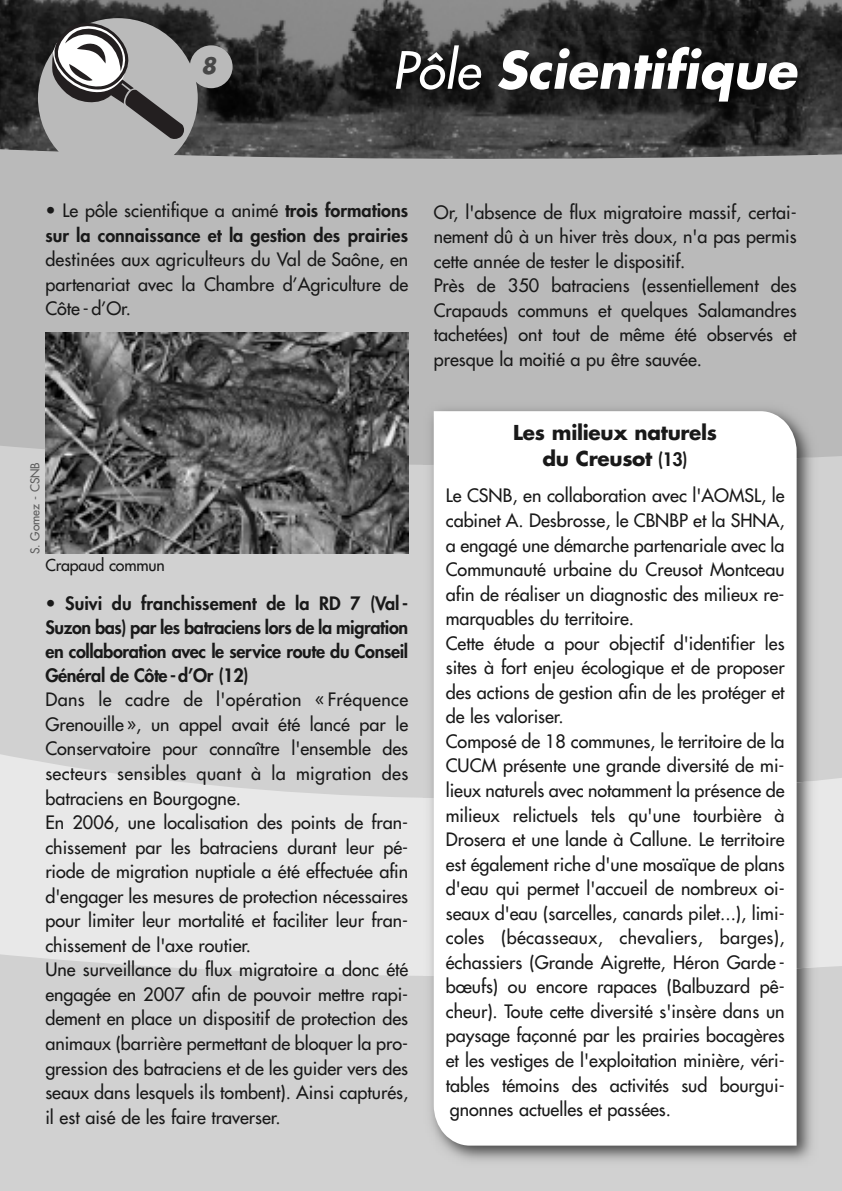
<style>
.page{position:relative;width:842px;height:1191px;background:#fff}
.page>*{position:absolute;margin:0;border:0;box-sizing:border-box;transform-origin:0 0}
.t1{font:italic 700 50px "Futura";letter-spacing:.005em;color:#fff}
.t2{font:italic 700 22px "Futura";color:#474747}
.t3{font:700 20px/26px "Futura";letter-spacing:-.015em;color:#191919;text-align:center}
.t4{font:18px/24.6px "Futura";color:#191919}
.t5{font:800 18px/24px "Futura";letter-spacing:-.02em;color:#191919;text-align:justify}
.t6{font:800 18px/24.6px "Futura";color:#191919}
.t7{font:16px "Futura";letter-spacing:-.01em;color:#191919}
.t8{font:12px "Futura";color:#5e5e5e}
.s1{font-weight:400}
.s2{font-weight:800;font-size:18px}
</style>
<div class="page">
<div style="left:0;top:857px;width:842px;height:334px;background:#d1d1d1"></div>
<div style="left:0;top:810px;width:842px;height:166px;background:#e8e8e8"></div>
<svg style="left:0;top:470px;width:842px;height:340px;background:#d2d2d2"></svg>
<div style="left:0;top:159px;width:842px;height:311px;background:#bababa"></div>
<img style="left:0;top:0;width:842px;height:159px">
<img style="left:263px;top:32px;width:579px;height:118px">
<div style="left:38px;top:18px;width:160px;height:160px;background:#bababa;border-radius:50%"></div>
<svg style="left:51px;top:22px;width:133px;height:117px"></svg>
<img style="left:45px;top:333px;width:363px;height:220px">
<img style="left:430px;top:976px;width:382px;height:185px">
<img style="left:423px;top:798px;width:398px;height:178px">
<img style="left:423px;top:465px;width:398px;height:333px">
<img style="left:423px;top:400px;width:398px;height:65px">
<svg style="left:434px;top:411px;width:363px;height:734px"></svg>
<div style="left:190px;top:45px;width:43px;height:43px;background:#bababa;border-radius:50%"></div>
<p class="t2" style="left:201px;top:56px;width:17px">8</p>
<h1 class="t1" style="left:392px;top:47px;width:406px"><span class="s1">Pôle</span> Scientifique</h1>
<p class="t6" style="left:45px;top:199px;width:364px"><span class="s1">• Le pôle scientifique a animé</span> trois formations sur la connaissance et la gestion des prairies</p>
<p class="t4" style="left:45px;top:248px;width:364px;text-align:justify">destinées aux agriculteurs du Val de Saône, en partenariat avec la Chambre d’Agriculture de Côte - d’Or.</p>
<p class="t8" style="left:29px;top:554px;width:94px;rotate:-90deg">S. Gomez - CSNB</p>
<p class="t7" style="left:45px;top:557px;width:121px">Crapaud commun</p>
<p class="t5" style="left:45px;top:592px;width:364px"><span class="s1">•</span> Suivi du franchissement de la RD 7 (Val-Suzon bas) par les batraciens lors de la migration en collaboration avec le service route du Conseil Général de Côte -d’Or (12)</p>
<p class="t4" style="left:45px;top:688px;width:364px">Dans le cadre de l'opération « Fréquence Grenouille », un appel avait été lancé par le Conservatoire pour connaître l'ensemble des secteurs sensibles quant à la migration des batraciens en Bourgogne.<br>En 2006, une localisation des points de fran&shy;chissement par les batraciens durant leur pé&shy;riode de migration nuptiale a été effectuée afin d'engager les mesures de protection nécessaires pour limiter leur mortalité et faciliter leur fran&shy;chissement de l'axe routier.<br>Une surveillance du flux migratoire a donc été engagée en 2007 afin de pouvoir mettre rapi&shy;dement en place un dispositif de protection des animaux (barrière permettant de bloquer la pro&shy;gression des batraciens et de les guider vers des seaux dans lesquels ils tombent). Ainsi capturés, il est aisé de les faire traverser.</p>
<p class="t4" style="left:434px;top:201px;width:364px">Or, l'absence de flux migratoire massif, certai&shy;nement dû à un hiver très doux, n'a pas permis cette année de tester le dispositif.<br>Près de 350 batraciens (essentiellement des Crapauds communs et quelques Salamandres tachetées) ont tout de même été observés et presque la moitié a pu être sauvée.</p>
<p class="t3" style="left:513px;top:421px;width:205px">Les milieux naturels du Creusot <span class="s2">(13)</span></p>
<p class="t4" style="left:446px;top:485px;width:340px">Le CSNB, en collaboration avec l'AOMSL, le cabinet A. Desbrosse, le CBNBP et la SHNA, a engagé une démarche partenariale avec la Communauté urbaine du Creusot Montceau afin de réaliser un diagnostic des milieux re&shy;marquables du territoire.<br>Cette étude a pour objectif d'identifier les sites à fort enjeu écologique et de proposer des actions de gestion afin de les protéger et de les valoriser.<br>Composé de 18 communes, le territoire de la CUCM présente une grande diversité de mi&shy;lieux naturels avec notamment la présence de milieux relictuels tels qu'une tourbière à Drosera et une lande à Callune. Le territoire est également riche d'une mosaïque de plans d'eau qui permet l'accueil de nombreux oi&shy;seaux d'eau (sarcelles, canards pilet...), limi&shy;coles (bécasseaux, chevaliers, barges), échassiers (Grande Aigrette, Héron Garde - bœufs) ou encore rapaces (Balbuzard pê&shy;cheur). Toute cette diversité s'insère dans un paysage façonné par les prairies bocagères et les vestiges de l'exploitation minière, véri&shy;tables témoins des activités sud bourgui&shy;gnonnes actuelles et passées.</p>
</div>
